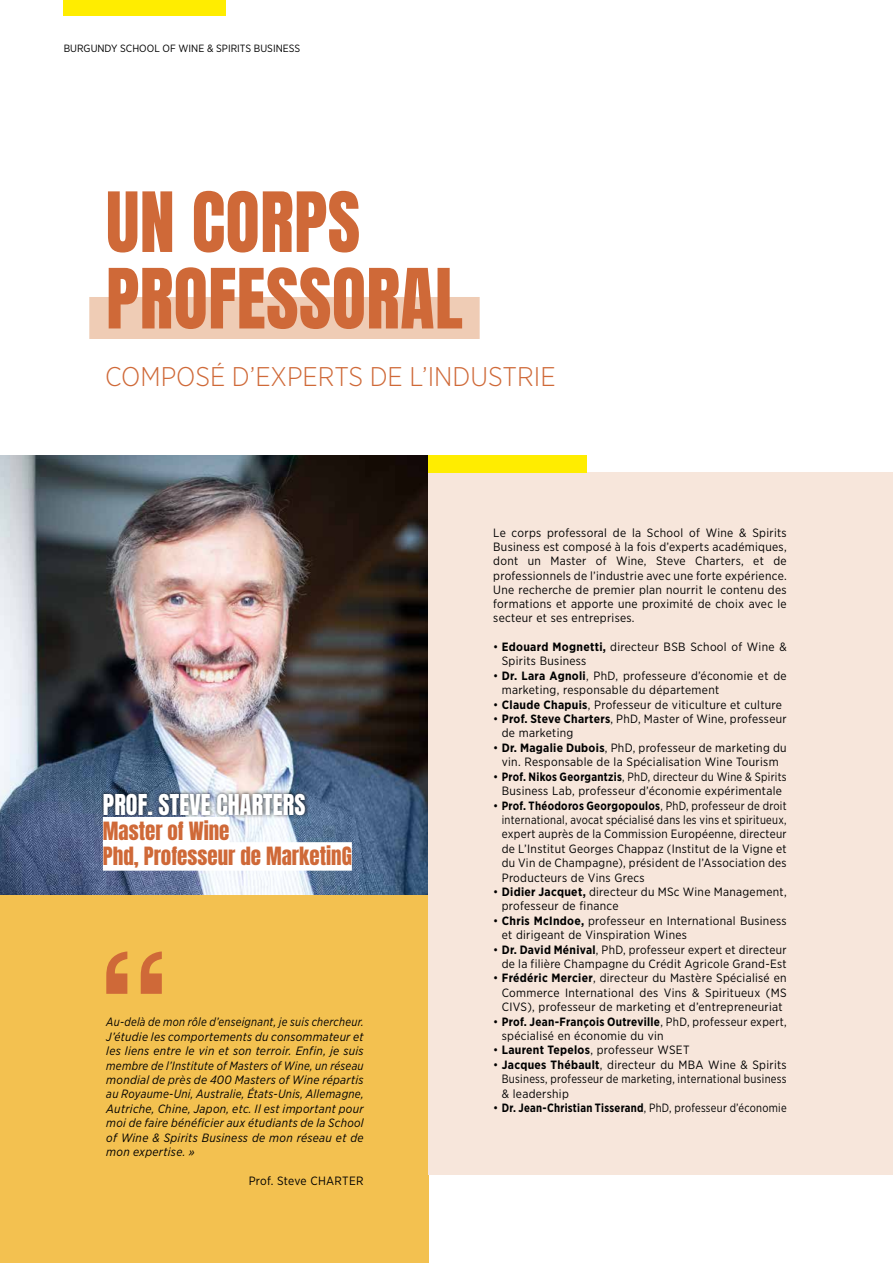
<style>
.page{position:relative;width:893px;height:1263px;background:#fff}
.page>*{position:absolute;margin:0;border:0;box-sizing:border-box;transform-origin:0 0}
.t1{font:70.5px/76.5px "Anton";letter-spacing:.005em;color:#cf6938}
.t2{font:300 27px "Gotham Narrow";color:#cf6938}
.t3{font:24px "Anton";letter-spacing:.005em;color:#fff}
.t4{font:21px/25.2px "Anton";color:#cf6938}
.t5{font:12px/14.4px "Gotham Narrow";letter-spacing:.025em;color:#000}
.t6{font:italic 12px/14.4px "Gotham Narrow";letter-spacing:.025em;color:#000;text-align:justify;scale:.93 1}
.t7{font:10.5px "Gotham Narrow";color:#000}
.s1{font-weight:700}
</style>
<div class="page">
<div style="left:64px;top:0;width:162px;height:16px;background:#ffed00"></div>
<div style="left:0;top:455px;width:428px;height:808px;background:#f3c150"></div>
<img style="left:0;top:455px;width:428px;height:440px">
<div style="left:428px;top:472px;width:465px;height:703px;background:#f7e6db"></div>
<div style="left:89px;top:297px;width:391px;height:42px;background:#efccb5"></div>
<div style="left:428px;top:455px;width:159px;height:17px;background:#ffed00"></div>
<svg style="left:106px;top:951px;width:56px;height:43px"></svg>
<div style="left:100px;top:790px;width:210px;height:29px;background:#000;opacity:.75"></div>
<div style="left:103px;top:817px;width:127px;height:28px;background:#fff"></div>
<div style="left:103px;top:842px;width:249px;height:29px;background:#fff"></div>
<p class="t7" style="left:64px;top:42px;width:238px">BURGUNDY SCHOOL OF WINE &amp; SPIRITS BUSINESS</p>
<h1 class="t1" style="left:106px;top:189px;width:358px">UN CORPS<br>PROFESSORAL</h1>
<h2 class="t2" style="left:105px;top:360px;width:452px">COMPOSÉ D’EXPERTS DE L’INDUSTRIE</h2>
<h3 class="t3" style="left:103px;top:793px;width:204px">PROF. STEVE CHARTERS</h3>
<h3 class="t4" style="left:103px;top:820px;width:250px">Master of Wine<br>Phd, Professeur de MarketinG</h3>
<p class="t6" style="left:106px;top:1015px;width:278px">Au-delà de mon rôle d’enseignant, je suis chercheur.<br>J’étudie les comportements du consommateur et les liens entre le vin et son terroir. Enfin, je suis membre de l’Institute of Masters of Wine, un réseau mondial de près de 400 Masters of Wine répartis au Royaume-Uni, Australie, États-Unis, Allemagne, Autriche, Chine, Japon, etc. Il est important pour moi de faire bénéficier aux étudiants de la School of Wine &amp; Spirits Business de mon réseau et de mon expertise. »</p>
<p class="t5" style="left:249px;top:1173px;width:116px">Prof. Steve CHARTER</p>
<p class="t5" style="left:493px;top:525px;width:295px;text-align:justify">Le corps professoral de la School of Wine &amp; Spirits Business est composé à la fois d’experts académiques, dont un Master of Wine, Steve Charters, et de professionnels de l’industrie avec une forte expérience.<br>Une recherche de premier plan nourrit le contenu des formations et apporte une proximité de choix avec le secteur et ses entreprises.</p>
<p class="t5" style="left:502px;top:639px;width:286px;text-indent:-9px">• <span class="s1">Edouard Mognetti,</span> directeur BSB School of Wine &amp;<br>Spirits Business</p>
<p class="t5" style="left:502px;top:668px;width:286px;text-indent:-9px">• <span class="s1">Dr. Lara Agnoli</span>, PhD, professeure d’économie et de marketing, responsable du département</p>
<p class="t5" style="left:493px;top:697px;width:290px">• <span class="s1">Claude Chapuis</span>, Professeur de viticulture et culture</p>
<p class="t5" style="left:502px;top:711px;width:286px;text-indent:-9px">• <span class="s1">Prof. Steve Charters</span>, PhD, Master of Wine, professeur de marketing</p>
<p class="t5" style="left:493px;top:740px;width:295px;text-align:center">• <span class="s1">Dr. Magalie Dubois</span>, PhD, professeur de marketing du vin. Responsable de la Spécialisation Wine Tourism</p>
<p class="t5" style="left:493px;top:769px;width:295px;text-align:center">• <span class="s1">Prof. Nikos Georgantzis</span>, PhD, directeur du Wine &amp; Spirits<br>Business Lab, professeur d’économie expérimentale</p>
<p class="t5" style="left:502px;top:798px;width:286px;text-align:justify;text-indent:-9px">• <span class="s1">Prof. Théodoros Georgopoulos</span>, PhD, professeur de droit international, avocat spécialisé dans les vins et spiritueux, expert auprès de la Commission Européenne, directeur de L’Institut Georges Chappaz (Institut de la Vigne et du Vin de Champagne), président de l’Association des Producteurs de Vins Grecs</p>
<p class="t5" style="left:502px;top:884px;width:286px;text-indent:-9px">• <span class="s1">Didier Jacquet,</span> directeur du MSc Wine Management, professeur de finance</p>
<p class="t5" style="left:502px;top:913px;width:286px;text-indent:-9px">• <span class="s1">Chris McIndoe,</span> professeur en International Business et dirigeant de Vinspiration Wines</p>
<p class="t5" style="left:493px;top:942px;width:295px;text-align:right">• <span class="s1">Dr. David Ménival</span>, PhD, professeur expert et directeur de la filière Champagne du Crédit Agricole Grand-Est</p>
<p class="t5" style="left:502px;top:971px;width:286px;text-align:justify;text-indent:-9px">• <span class="s1">Frédéric Mercier</span>, directeur du Mastère Spécialisé en Commerce International des Vins &amp; Spiritueux (MS CIVS), professeur de marketing et d’entrepreneuriat</p>
<p class="t5" style="left:502px;top:1014px;width:286px;text-indent:-9px">• <span class="s1">Prof. Jean-François Outreville</span>, PhD, professeur expert, spécialisé en économie du vin</p>
<p class="t5" style="left:493px;top:1043px;width:198px">• <span class="s1">Laurent Tepelos</span>, professeur WSET</p>
<p class="t5" style="left:502px;top:1057px;width:286px;text-align:justify;text-indent:-9px">• <span class="s1">Jacques Thébault</span>, directeur du MBA Wine &amp; Spirits Business, professeur de marketing, international business &amp; leadership</p>
<p class="t5" style="left:493px;top:1100px;width:295px">• <span class="s1">Dr. Jean-Christian Tisserand</span>, PhD, professeur d’économie</p>
</div>
